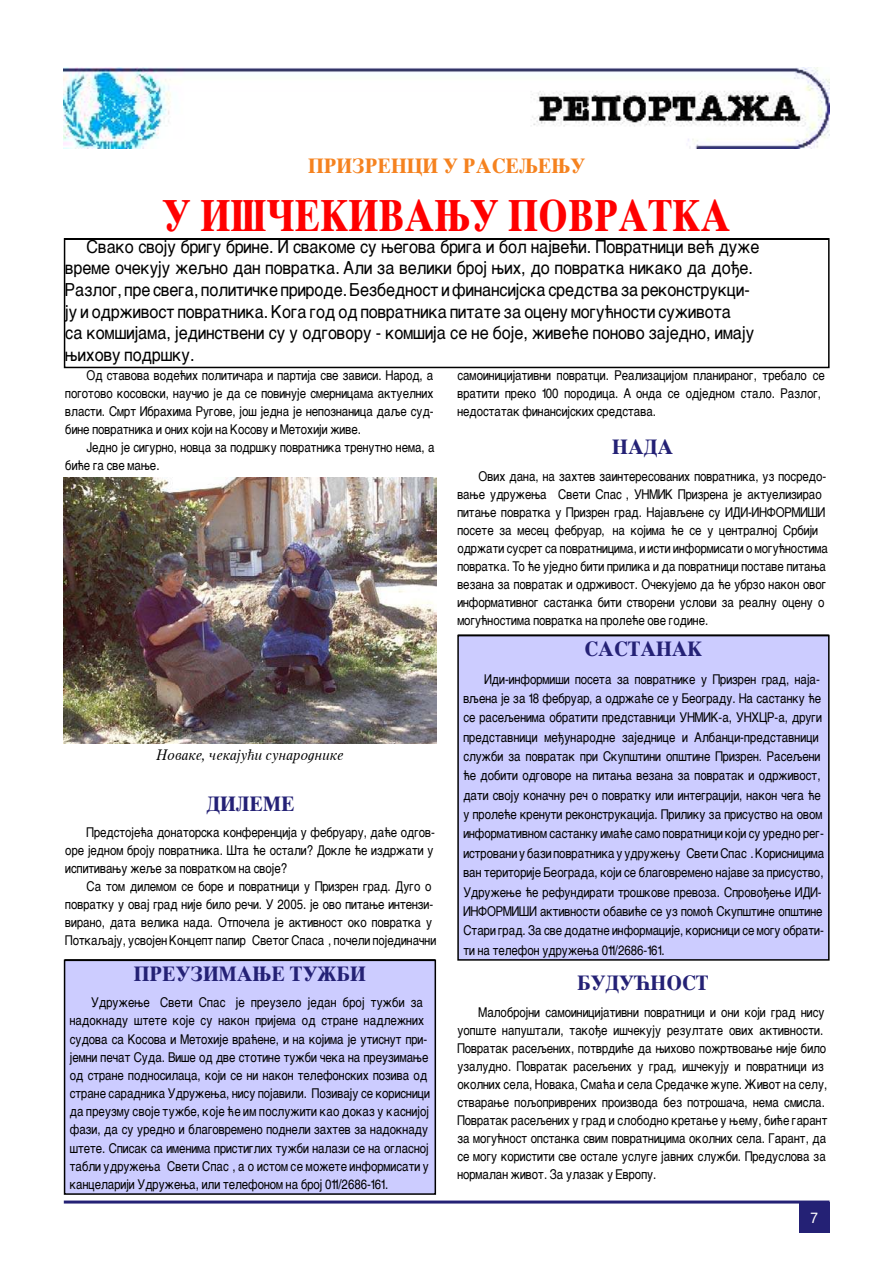
<style>
.page{position:relative;width:893px;height:1263px;background:#fff}
.page>*{position:absolute;margin:0;border:0;box-sizing:border-box;transform-origin:0 0}
.t1{font:700 45px "Cir Times";color:#f00;scale:.8 1}
.t2{font:700 21px "Cir Times";color:#242175;scale:.9 1}
.t3{font:700 21px "Cir Times";color:#f5821f;scale:.9 1}
.t4{font:18px/21.6px "Arial Cirilica";color:#000;scale:.9 1}
.t5{font:italic 15px "Cir Times";color:#000;scale:.9 1}
.t6{font:15px "Arial Cirilica";color:#fff;scale:.9 1}
.t7{font:13.5px/18px "Arial Cirilica";color:#000;scale:.85 1}
</style>
<div class="page">
<div style="left:799px;top:1202px;width:30px;height:31px;background:#242175"></div>
<hr style="left:64px;top:1201px;width:765px;height:3px;background:#242175">
<img style="left:64px;top:68px;width:765px;height:81px">
<svg style="left:63px;top:238px;width:767px;height:131px"></svg>
<div style="left:457px;top:634px;width:373px;height:327px;background:#ccf"></div>
<svg style="left:63px;top:959px;width:374px;height:236px;background:#c9c9f8"></svg>
<img style="left:64px;top:477px;width:372px;height:267px">
<h2 class="t3" style="left:308px;top:158px;width:309px">PRIZRENCI U RASEQEWU</h2>
<h1 class="t1" style="left:163px;top:199px;width:711px">U I[^EKIVAWU POVRATKA</h1>
<p class="t4" style="left:65px;top:237px;width:772px;text-indent:21px">Svako svoju brigu brine. I svakome su wegova briga i bol najve}i. Povratnici ve} du`e vreme o~ekuju `eqno dan povratka. Ali za veliki broj wih, do povratka nikako da do|e.<br>Razlog, pre svega, politi~ke prirode. Bezbednost i finansijska sredstva za rekonstrukci&shy;ju i odr`ivost povratnika. Koga god od povratnika pitate za ocenu mogu}nosti su`ivota<br>sa kom{ijama, jedinstveni su u odgovoru - kom{ija se ne boje, `ive}e ponovo zajedno, imaju wihovu podr{ku.</p>
<p class="t7" style="left:65px;top:368px;width:435px;text-align:justify;text-indent:21px">Od stavova vode}ih politi~ara i partija sve zavisi. Narod, a pogotovo kosovski, nau~io je da se povinuje smernicama aktuelnih vlasti. Smrt Ibrahima Rugove, jo{ jedna je nepoznanica daqe sud&shy;bine povratnika i onih koji na Kosovu i Metohiji `ive.</p>
<p class="t7" style="left:65px;top:440px;width:436px;text-indent:21px">Jedno je sigurno, novca za podr{ku povratnika trenutno nema, a bi}e ga sve mawe.</p>
<p class="t5" style="left:156px;top:750px;width:209px">Novake, ~ekaju}i sunarodnike</p>
<h2 class="t2" style="left:206px;top:796px;width:99px">DILEME</h2>
<p class="t7" style="left:65px;top:825px;width:436px;text-align:justify;text-indent:21px">Predstoje}a donatorska konferencija u februaru, da}e odgov&shy;ore jednom broju povratnika. [ta }e ostali? Dokle }e izdr`ati u ispitivawu `eqe za povratkom na svoje?</p>
<p class="t7" style="left:65px;top:879px;width:438px;text-indent:21px">Sa tom dilemom se bore i povratnici u Prizren grad. Dugo o povratku u ovaj grad nije bilo re~i. U 2005. je ovo pitawe intenzi&shy;virano, data velika nada. Otpo~ela je aktivnost oko povratka u Potkaqaju, usvojen Koncept papir Svetog Spasa , po~eli pojedina~ni</p>
<h2 class="t2" style="left:134px;top:966px;width:259px">PREUZIMAWE TU@BI</h2>
<p class="t7" style="left:70px;top:995px;width:425px;text-indent:21px">Udru`ewe Sveti Spas je preuzelo jedan broj tu`bi za nadoknadu {tete koje su nakon prijema od strane nadle`nih sudova sa Kosova i Metohije vra}ene, i na kojima je utisnut pri&shy;jemni pe~at Suda. Vi{e od dve stotine tu`bi ~eka na preuzimawe od strane podnosilaca, koji se ni nakon telefonskih poziva od strane saradnika Udru`ewa, nisu pojavili. Pozivaju se korisnici da preuzmu svoje tu`be, koje }e im poslu`iti kao dokaz u kasnijoj fazi, da su uredno i blagovremeno podneli zahtev za nadoknadu {tete. Spisak sa imenima pristiglih tu`bi nalazi se na oglasnoj tabli udru`ewa “Sveti Spas , a o istom se mo`ete informisati u kancelariji Udru`ewa, ili telefonom na broj 011/2686-161.</p>
<p class="t7" style="left:457px;top:368px;width:434px">samoinicijativni povratci. Realizacijom planiranog, trebalo se vratiti preko 100 porodica. A onda se odjednom stalo. Razlog, nedostatak finansijskih sredstava.</p>
<h2 class="t2" style="left:612px;top:439px;width:69px">NADA</h2>
<p class="t7" style="left:457px;top:468px;width:438px;text-indent:21px">Ovih dana, na zahtev zainteresovanih povratnika, uz posredo&shy;vawe udru`ewa Sveti Spas , UNMIK Prizrena je aktuelizirao pitawe povratka u Prizren grad. Najavqene su IDI-INFORMI[I posete za mesec februar, na kojima }e se u centralnoj Srbiji odr`ati susret sa povratnicima, i isti informisati o mogu}nostima povratka. To }e ujedno biti prilika i da povratnici postave pitawa vezana za povratak i odr`ivost. O~ekujemo da }e ubrzo nakon ovog informativnog sastanka biti stvoreni uslovi za realnu ocenu o mogu}nostima povratka na prole}e ove godine.</p>
<h2 class="t2" style="left:584px;top:641px;width:132px">SASTANAK</h2>
<p class="t7" style="left:463px;top:670px;width:426px;line-height:19.4px;text-indent:21px">Idi-informi{i poseta za povratnike u Prizren grad, naja&shy;vqena je za 18 februar, a odr`a}e se u Beogradu. Na sastanku }e se raseqenima obratiti predstavnici UNMIK-a, UNHCR-a, drugi predstavnici me|unarodne zajednice i Albanci-predstavnici slu`bi za povratak pri Skup{tini op{tine Prizren. Raseqeni }e dobiti odgovore na pitawa vezana za povratak i odr`ivost, dati svoju kona~nu re~ o povratku ili integraciji, nakon ~ega }e u prole}e krenuti rekonstrukacija. Priliku za prisustvo na ovom informativnom sastanku ima}e samo povratnici koji su uredno reg&shy;istrovani u bazi povratnika u udru`ewu Sveti Spas . Korisnicima van teritorije Beograda, koji se blagovremeno najave za prisustvo, Udru`ewe }e refundirati tro{kove prevoza. Sprovo|ewe IDI-INFORMI[I aktivnosti obavi}e se uz pomo} Skup{tine op{tine Stari grad. Za sve dodatne informacije, korisnici se mogu obrati&shy;ti na telefon udru`ewa 011/2686-161.</p>
<h2 class="t2" style="left:577px;top:975px;width:147px">BUDU]NOST</h2>
<p class="t7" style="left:457px;top:1004px;width:437px;text-indent:21px">Malobrojni samoinicijativni povratnici i oni koji grad nisu uop{te napu{tali, tako|e i{~ekuju rezultate ovih aktivnosti.<br>Povratak raseqenih, potvrdi}e da wihovo po`rtvovawe nije bilo uzaludno. Povratak raseqenih u grad, i{~ekuju i povratnici iz okolnih sela, Novaka, Sma}a i sela Sreda~ke `upe. @ivot na selu, stvarawe poqoprivrenih proizvoda bez potro{a~a, nema smisla.<br>Povratak raseqenih u grad i slobodno kretawe u wemu, bi}e garant za mogu}nost opstanka svim povratnicima okolnih sela. Garant, da se mogu koristiti sve ostale usluge javnih slu`bi. Preduslova za normalan `ivot. Za ulazak u Evropu.</p>
<p class="t6" style="left:810px;top:1212px;width:10px">7</p>
</div>
